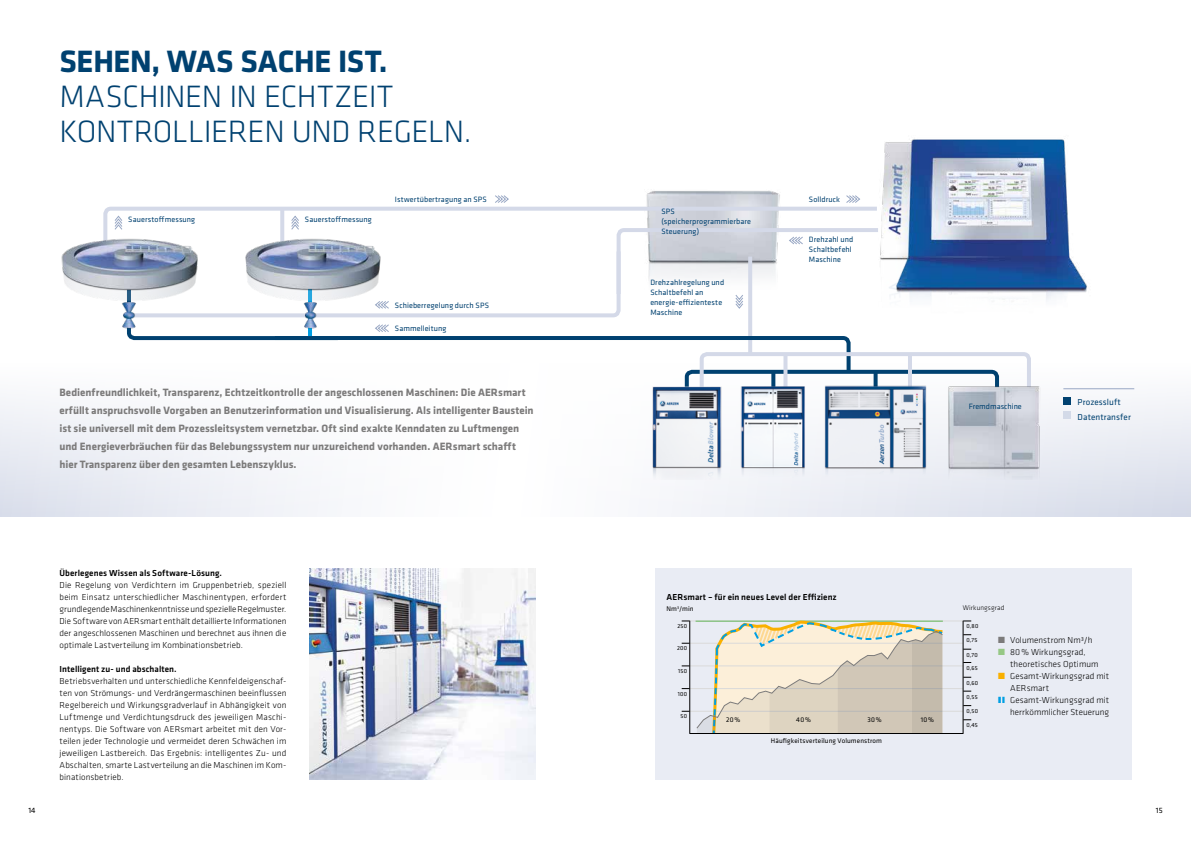
<style>
.page{position:relative;width:1191px;height:842px;background:#fff}
.page>*{position:absolute;margin:0;border:0;box-sizing:border-box;transform-origin:0 0}
.t1{font:300 32px/35px "Klavika";letter-spacing:-.015em;color:#004170}
.t2{font:700 32px "Klavika";letter-spacing:-.01em;color:#004170}
.t3{font:700 11px/18px "Klavika";color:#7c7b7b}
.t4{font:300 9px/12px "Klavika";letter-spacing:.005em;color:#000;text-align:justify}
.t5{font:500 9px "Klavika";letter-spacing:.01em;color:#000}
.t6{font:9px/14.2px "Klavika";letter-spacing:.01em;color:#004170}
.t7{font:8px/10px "Klavika";letter-spacing:.01em;color:#004170}
.t8{font:8px "Klavika";color:#000}
.t9{font:7px "Klavika";letter-spacing:.015em;color:#000}
.t10{font:300 7px "Klavika";letter-spacing:.02em;color:#000}
.t11{font:6px "Klavika";letter-spacing:.035em;color:#000}
.s1{color:#7c7b7b}
.s2{color:#96c885}
.s3{color:#f9b000}
.s4{color:#009fe3}
</style>
<div class="page">
<svg style="left:0;top:388px;width:1191px;height:128px"></svg>
<img style="left:309px;top:568px;width:227px;height:212px">
<img style="left:882px;top:139px;width:205px;height:161px">
<img style="left:647px;top:190px;width:133px;height:5px">
<div style="left:655px;top:568px;width:476px;height:212px;background:#e9ecf4"></div>
<hr style="left:690px;top:643px;width:273px;height:1px;background:#dadada">
<hr style="left:690px;top:621px;width:273px;height:1px;background:#dadada">
<hr style="left:690px;top:666px;width:273px;height:1px;background:#dadada">
<hr style="left:690px;top:711px;width:273px;height:1px;background:#dadada">
<hr style="left:690px;top:688px;width:273px;height:1px;background:#dadada">
<hr style="left:689px;top:621px;width:1px;height:113px;background:#000">
<hr style="left:962px;top:621px;width:1px;height:113px;background:#000">
<svg style="left:695px;top:620px;width:250px;height:113px;background:#ded6c3"></svg>
<hr style="left:690px;top:733px;width:273px;height:1px;background:#000">
<img style="left:648px;top:410px;width:76px;height:70px">
<img style="left:738px;top:410px;width:71px;height:70px">
<img style="left:818px;top:410px;width:117px;height:68px">
<img style="left:943px;top:386px;width:102px;height:94px">
<img style="left:61px;top:241px;width:40px;height:57px">
<svg style="left:101px;top:195px;width:932px;height:215px"></svg>
<hr style="left:1063px;top:388px;width:71px;height:1px;background:#98a7c4">
<div style="left:1063px;top:397px;width:8px;height:8px;background:#004170"></div>
<div style="left:1063px;top:412px;width:8px;height:7px;background:#d3dae8"></div>
<h1 class="t2" style="left:60px;top:44px;width:330px">SEHEN, WAS SACHE IST.</h1>
<h1 class="t1" style="left:60px;top:80px;width:413px">MASCHINEN IN ECHTZEIT<br>KONTROLLIEREN UND REGELN.</h1>
<p class="t7" style="left:128px;top:214px;width:68px">Sauerstoffmessung</p>
<p class="t7" style="left:305px;top:214px;width:68px">Sauerstoffmessung</p>
<p class="t7" style="left:395px;top:195px;width:94px">Istwertübertragung an SPS</p>
<p class="t7" style="left:395px;top:301px;width:96px">Schieberregelung durch SPS</p>
<p class="t7" style="left:395px;top:324px;width:53px">Sammelleitung</p>
<p class="t3" style="left:60px;top:384px;width:475px">Bedienfreundlichkeit, Transparenz, Echtzeitkontrolle der angeschlossenen Maschinen: Die AERsmart erfüllt anspruchsvolle Vorgaben an Benutzerinformation und Visualisierung. Als intelligenter Baustein ist sie universell mit dem Prozessleitsystem vernetzbar. Oft sind exakte Kenndaten zu Luftmengen und Energieverbräuchen für das Belebungssystem nur unzureichend vorhanden. AERsmart schafft hier Transparenz über den gesamten Lebenszyklus.</p>
<p class="t5" style="left:60px;top:568px;width:164px">Überlegenes Wissen als Software-Lösung.</p>
<p class="t4" style="left:60px;top:579px;width:228px">Die Regelung von Verdichtern im Gruppenbetrieb, speziell beim Einsatz unterschiedlicher Maschinentypen, erfordert grundlegende Maschinenkenntnisse und spezielle Regelmuster.<br>Die Software von AERsmart enthält detaillierte Informationen der angeschlossenen Maschinen und berechnet aus ihnen die optimale Lastverteilung im Kombinationsbetrieb.</p>
<p class="t5" style="left:60px;top:664px;width:119px">Intelligent zu- und abschalten.</p>
<p class="t4" style="left:60px;top:675px;width:228px">Betriebsverhalten und unterschiedliche Kennfeldeigenschaf&shy;ten von Strömungs- und Verdrängermaschinen beeinflussen Regelbereich und Wirkungsgradverlauf in Abhängigkeit von Luftmenge und Verdichtungsdruck des jeweiligen Maschi&shy;nentyps. Die Software von AERsmart arbeitet mit den Vor&shy;teilen jeder Technologie und vermeidet deren Schwächen im jeweiligen Lastbereich. Das Ergebnis: intelligentes Zu- und Abschalten, smarte Lastverteilung an die Maschinen im Kom&shy;binationsbetrieb.</p>
<p class="t7" style="left:661px;top:206px;width:91px">SPS (speicherprogrammierbare<br>Steuerung)</p>
<p class="t7" style="left:650px;top:277px;width:75px">Drehzahlregelung und<br>Schaltbefehl an energie-effizienteste<br>Maschine</p>
<p class="t7" style="left:809px;top:195px;width:33px">Solldruck</p>
<p class="t7" style="left:809px;top:235px;width:46px">Drehzahl und<br>Schaltbefehl<br>Maschine</p>
<p class="t5" style="left:666px;top:592px;width:172px">AERsmart – für ein neues Level der Effizienz</p>
<p class="t7" style="left:968px;top:402px;width:54px">Fremdmaschine</p>
<p class="t6" style="left:1077px;top:395px;width:55px">Prozessluft<br>Datentransfer</p>
<p class="t9" style="left:666px;top:605px;width:29px">Nm<sup>3</sup>/min</p>
<p class="t10" style="left:962px;top:604px;width:43px">Wirkungsgrad</p>
<p class="t4" style="left:998px;top:634px;width:96px"><span class="s1">■</span> Volumenstrom Nm³/h</p>
<p class="t4" style="left:1010px;top:646px;width:90px;text-indent:-12px"><span class="s2">■</span> 80% Wirkungsgrad, theoretisches Optimum</p>
<p class="t4" style="left:1010px;top:670px;width:101px;text-indent:-12px"><span class="s3">■</span> Gesamt-Wirkungsgrad mit<br>AERsmart</p>
<p class="t4" style="left:998px;top:694px;width:113px;text-align:right"><span class="s4">■</span> Gesamt-Wirkungsgrad mit herrkömmlicher Steuerung</p>
<p class="t11" style="left:677px;top:623px;width:11px">250</p>
<p class="t11" style="left:966px;top:623px;width:13px">0,80</p>
<p class="t11" style="left:966px;top:637px;width:13px">0,75</p>
<p class="t11" style="left:677px;top:645px;width:11px">200</p>
<p class="t11" style="left:966px;top:651px;width:13px">0,70</p>
<p class="t11" style="left:966px;top:665px;width:13px">0,65</p>
<p class="t11" style="left:678px;top:668px;width:10px">150</p>
<p class="t11" style="left:966px;top:679px;width:13px">0,60</p>
<p class="t11" style="left:678px;top:690px;width:11px">100</p>
<p class="t11" style="left:966px;top:693px;width:13px">0,55</p>
<p class="t11" style="left:966px;top:708px;width:13px">0,50</p>
<p class="t11" style="left:680px;top:713px;width:8px">50</p>
<p class="t9" style="left:726px;top:716px;width:16px">20%</p>
<p class="t9" style="left:796px;top:716px;width:16px">40%</p>
<p class="t9" style="left:867px;top:716px;width:16px">30%</p>
<p class="t9" style="left:921px;top:716px;width:15px">10%</p>
<p class="t11" style="left:966px;top:722px;width:13px">0,45</p>
<p class="t9" style="left:771px;top:737px;width:113px">Häufigkeitsverteilung Volumenstrom</p>
<p class="t8" style="left:28px;top:806px;width:9px">14</p>
<p class="t8" style="left:1155px;top:806px;width:8px">15</p>
</div>
